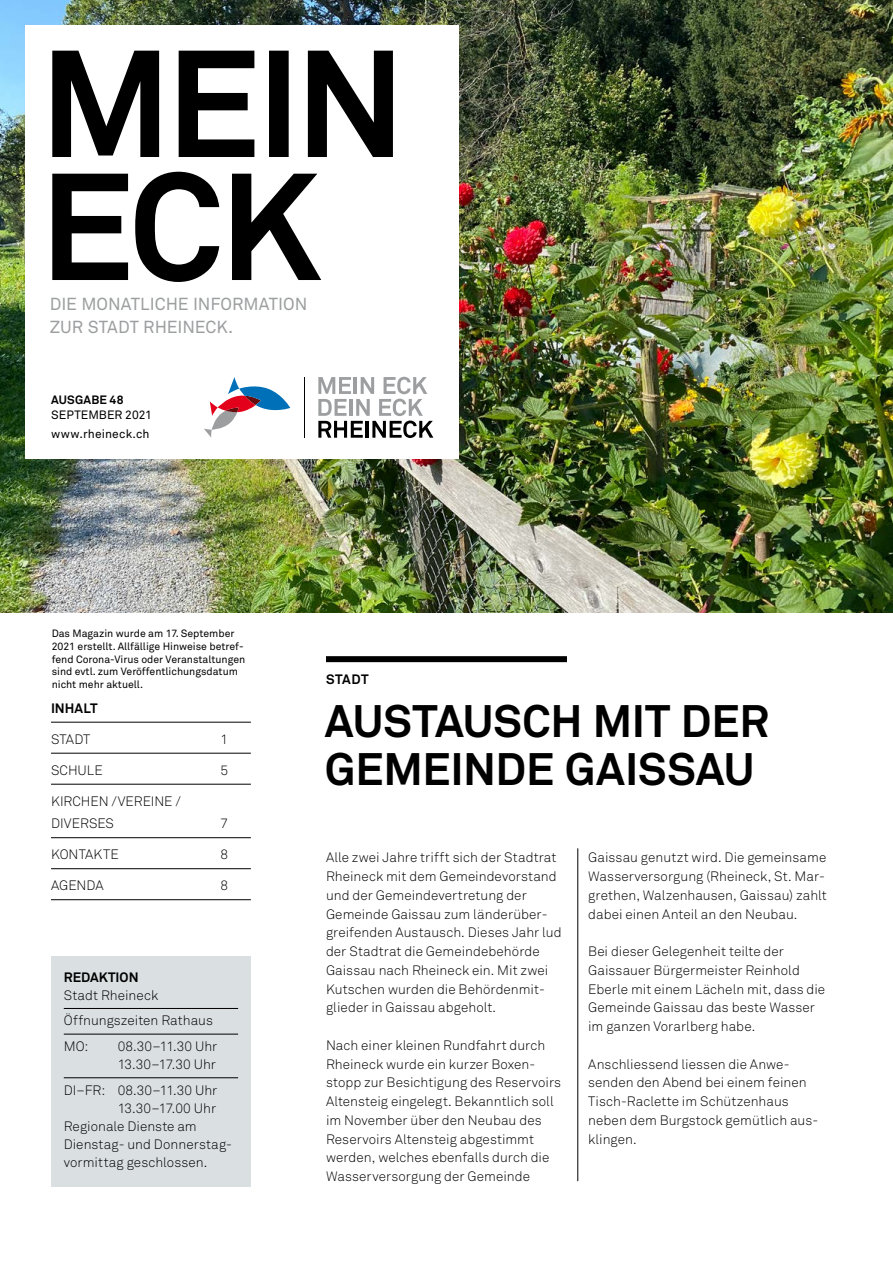
<style>
.page{position:relative;width:893px;height:1263px;background:#fff}
.page>*{position:absolute;margin:0;border:0;box-sizing:border-box;transform-origin:0 0}
.t1{font:700 45px/48px "Akkurat Pro";letter-spacing:-.005em;color:#000}
.t2{font:17.25px/22.5px "Akkurat Pro";color:#9c9e9f}
.t3{font:300 13.5px/18.8px "Akkurat Pro";letter-spacing:.005em;color:#000}
.t4{font:700 13.5px "Akkurat Pro";color:#000}
.t5{font:12px/19.2px "Akkurat Pro";letter-spacing:.01em;color:#000}
.t6{font:700 12px "Akkurat Pro";letter-spacing:.015em;color:#000}
.t7{font:10.5px/12.6px "Akkurat Pro";color:#000}
</style>
<div class="page">
<img style="left:0;top:0;width:893px;height:613px">
<div style="left:51px;top:956px;width:200px;height:230px;background:#dadfe2"></div>
<hr style="left:64px;top:1008px;width:174px;height:1px;background:#000">
<hr style="left:64px;top:1034px;width:174px;height:1px;background:#000">
<hr style="left:64px;top:1077px;width:174px;height:1px;background:#000">
<div style="left:26px;top:26px;width:433px;height:433px;background:#fff"></div>
<svg style="left:52px;top:51px;width:341px;height:231px"></svg>
<hr style="left:304px;top:377px;width:1px;height:61px;background:#000">
<svg style="left:204px;top:377px;width:86px;height:60px"></svg>
<svg style="left:318px;top:377px;width:115px;height:61px"></svg>
<hr style="left:51px;top:722px;width:200px;height:1px;background:#000">
<hr style="left:51px;top:753px;width:200px;height:1px;background:#000">
<hr style="left:51px;top:784px;width:200px;height:1px;background:#000">
<hr style="left:51px;top:837px;width:200px;height:1px;background:#000">
<hr style="left:51px;top:868px;width:200px;height:1px;background:#000">
<hr style="left:51px;top:899px;width:200px;height:1px;background:#000">
<div style="left:326px;top:656px;width:241px;height:6px;background:#000"></div>
<hr style="left:577px;top:848px;width:1px;height:333px;background:#000">
<p class="t2" style="left:50px;top:294px;width:259px">DIE MONATLICHE INFORMATION<br>ZUR STADT RHEINECK.</p>
<p class="t6" style="left:51px;top:392px;width:74px">AUSGABE 48</p>
<p class="t5" style="left:51px;top:405px;width:102px">SEPTEMBER 2021 www.rheineck.ch</p>
<p class="t7" style="left:52px;top:628px;width:195px">Das Magazin wurde am 17. September 2021 erstellt. Allfällige Hinweise betref&shy;fend Corona-Virus oder Veranstaltungen sind evtl. zum Veröffentlichungsdatum nicht mehr aktuell.</p>
<p class="t4" style="left:51px;top:700px;width:48px">INHALT</p>
<p class="t3" style="left:51px;top:730px;width:41px">STADT</p>
<p class="t3" style="left:220px;top:730px;width:9px">1</p>
<p class="t3" style="left:51px;top:761px;width:53px">SCHULE</p>
<p class="t3" style="left:220px;top:761px;width:9px">5</p>
<p class="t3" style="left:51px;top:790px;width:131px;line-height:22.5px">KIRCHEN /VEREINE /<br>DIVERSES</p>
<p class="t3" style="left:220px;top:814px;width:9px">7</p>
<p class="t3" style="left:51px;top:845px;width:69px">KONTAKTE</p>
<p class="t3" style="left:220px;top:845px;width:9px">8</p>
<p class="t3" style="left:51px;top:876px;width:54px">AGENDA</p>
<p class="t3" style="left:220px;top:876px;width:9px">8</p>
<p class="t4" style="left:64px;top:968px;width:76px">REDAKTION</p>
<p class="t3" style="left:64px;top:982px;width:151px;line-height:25.7px">Stadt Rheineck<br>Öffnungszeiten Rathaus<br>MO:</p>
<p class="t3" style="left:118px;top:1037px;width:101px;line-height:18px">08.30–11.30 Uhr<br>13.30–17.30 Uhr</p>
<p class="t3" style="left:64px;top:1081px;width:155px">DI–FR: 08.30–11.30 Uhr</p>
<p class="t3" style="left:118px;top:1099px;width:100px">13.30–17.00 Uhr</p>
<p class="t3" style="left:64px;top:1117px;width:135px">Regionale Dienste am</p>
<p class="t3" style="left:64px;top:1135px;width:170px">Dienstag- und Donnerstag-</p>
<p class="t3" style="left:64px;top:1153px;width:145px">vormittag geschlossen.</p>
<p class="t4" style="left:326px;top:671px;width:44px">STADT</p>
<h1 class="t1" style="left:325px;top:698px;width:446px">AUSTAUSCH MIT DER<br>GEMEINDE GAISSAU</h1>
<p class="t3" style="left:326px;top:848px;width:237px">Alle zwei Jahre trifft sich der Stadtrat Rheineck mit dem Gemeindevorstand und der Gemeindevertretung der Gemeinde Gaissau zum länderüber&shy;greifenden Austausch. Dieses Jahr lud der Stadtrat die Gemeindebehörde Gaissau nach Rheineck ein. Mit zwei Kutschen wurden die Behördenmit&shy;glieder in Gaissau abgeholt.</p>
<p class="t3" style="left:326px;top:1036px;width:237px">Nach einer kleinen Rundfahrt durch Rheineck wurde ein kurzer Boxen&shy;stopp zur Besichtigung des Reservoirs Altensteig eingelegt. Bekanntlich soll im November über den Neubau des Reservoirs Altensteig abgestimmt werden, welches ebenfalls durch die Wasserversorgung der Gemeinde</p>
<p class="t3" style="left:588px;top:848px;width:240px">Gaissau genutzt wird. Die gemeinsame Wasserversorgung (Rheineck, St. Mar&shy;grethen, Walzenhausen, Gaissau) zahlt dabei einen Anteil an den Neubau.</p>
<p class="t3" style="left:588px;top:942px;width:238px">Bei dieser Gelegenheit teilte der Gaissauer Bürgermeister Reinhold Eberle mit einem Lächeln mit, dass die Gemeinde Gaissau das beste Wasser im ganzen Vorarlberg habe.</p>
<p class="t3" style="left:588px;top:1055px;width:232px">Anschliessend liessen die Anwe&shy;senden den Abend bei einem feinen<br>Tisch-Raclette im Schützenhaus neben dem Burgstock gemütlich aus&shy;klingen.</p>
</div>
